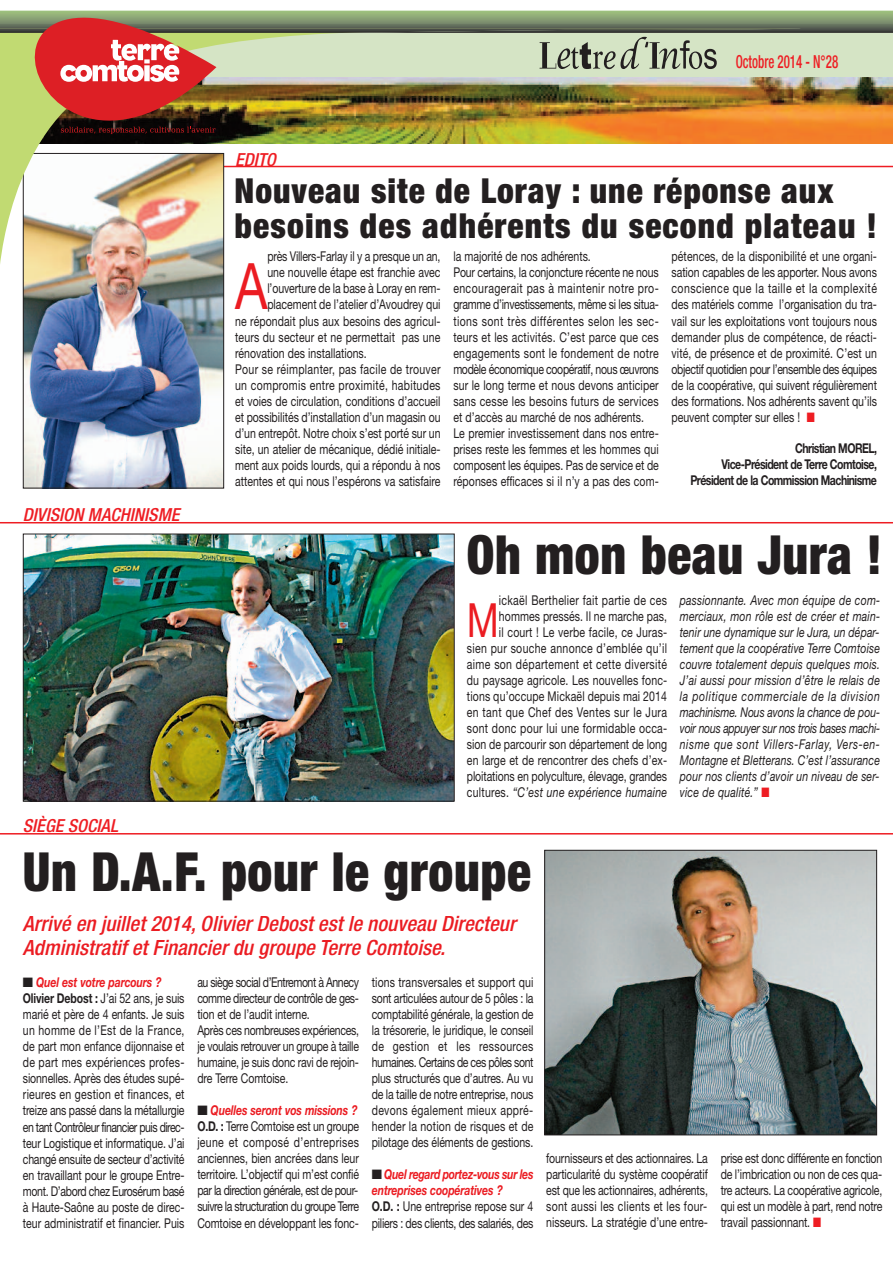
<style>
.page{position:relative;width:893px;height:1263px;background:#fff}
.page>*{position:absolute;margin:0;border:0;box-sizing:border-box;transform-origin:0 0}
.t1{font:64.05px "Helvetica Neue";color:#eb1c22;scale:.78 1}
.t2{font:900 condensed 54px "Helvetica Neue";letter-spacing:.015em;color:#231f20;scale:.92 1}
.t3{font:47.25px "Helvetica Neue";color:#eb1c22;scale:.78 1}
.t4{font:900 condensed 34.5px/34.5px "Helvetica Neue";letter-spacing:.035em;color:#231f20}
.t5{font:italic 500 condensed 21px/24px "Helvetica Neue";letter-spacing:.005em;color:#eb1c22}
.t6{font:italic 500 condensed 18px "Helvetica Neue";letter-spacing:.005em;color:#ee1d23}
.t7{font:500 condensed 18px "Helvetica Neue";color:#ee1d23;scale:.72 1}
.t8{font:13.5px/16px "Helvetica Neue";color:#231f20;text-align:justify;scale:.78 1}
.t9{font:italic 13.5px/16px "Helvetica Neue";letter-spacing:.015em;color:#231f20;text-align:justify;scale:.78 1}
.t10{font:13.5px/16px "Helvetica Neue";letter-spacing:-.025em;color:#231f20;scale:.78 1}
.t11{font:13.5px/16px "Helvetica Neue";letter-spacing:-.02em;color:#231f20;scale:.78 1}
.t12{font:700 13.5px/16px "Helvetica Neue";letter-spacing:-.05em;color:#231f20;text-align:right;scale:.78 1}
.t13{font:13.5px "Helvetica Neue";letter-spacing:.03em;color:#231f20;scale:.78 1}
.s1{color:#ee1d23}
.s2{font-style:italic}
.s3{font-weight:700;font-style:italic;color:#eb1c22}
.s4{font-weight:700}
</style>
<div class="page">
<hr style="left:3px;top:166px;width:890px;height:1px;background:#ee1d23">
<img style="left:25px;top:364px;width:197px;height:122px">
<hr style="left:0;top:833px;width:893px;height:1px;background:#ee1d23">
<img style="left:810px;top:77px;width:83px;height:67px">
<div style="left:0;top:24px;width:893px;height:53px;background:#d5e4c5"></div>
<img style="left:0;top:33px;width:810px;height:331px">
<img style="left:0;top:11px;width:893px;height:22px">
<img style="left:0;top:28px;width:799px;height:5px">
<svg style="left:35px;top:18px;width:181px;height:116px;background:#b45346"></svg>
<svg style="left:539px;top:37px;width:178px;height:32px"></svg>
<hr style="left:0;top:522px;width:893px;height:1px;background:#ee1d23">
<img style="left:546px;top:852px;width:329px;height:281px">
<div style="left:544px;top:850px;width:333px;height:285px;border:1px solid #231f20"></div>
<img style="left:25px;top:536px;width:428px;height:263px">
<div style="left:23px;top:534px;width:432px;height:267px;border:1px solid #231f20"></div>
<h3 class="t6" style="left:235px;top:153px;width:42px">EDITO</h3>
<h3 class="t7" style="left:736px;top:55px;width:144px">Octobre 2014 - N°28</h3>
<h3 class="t4" style="left:235px;top:173px;width:644px">Nouveau site de Loray : une réponse aux besoins des adhérents du second plateau !</h3>
<h3 class="t6" style="left:23px;top:508px;width:158px">DIVISION MACHINISME</h3>
<p class="t11" style="left:267px;top:248px;width:224px">près Villers-Farlay il y a presque un an,</p>
<p class="t8" style="left:267px;top:264px;width:224px">une nouvelle étape est franchie avec</p>
<p class="t8" style="left:267px;top:280px;width:224px">l’ouverture de la base à Loray en rem-</p>
<p class="t8" style="left:267px;top:296px;width:224px">placement de l’atelier d’Avoudrey qui</p>
<p class="t8" style="left:235px;top:313px;width:265px">ne répondait plus aux besoins des agricul-</p>
<p class="t8" style="left:235px;top:329px;width:265px">teurs du secteur et ne permettait pas une</p>
<p class="t8" style="left:235px;top:345px;width:170px">rénovation des installations.</p>
<p class="t13" style="left:235px;top:361px;width:265px">Pour se réimplanter, pas facile de trouver</p>
<p class="t13" style="left:235px;top:377px;width:265px">un compromis entre proximité, habitudes</p>
<p class="t8" style="left:235px;top:393px;width:265px">et voies de circulation, conditions d’accueil</p>
<p class="t8" style="left:235px;top:409px;width:265px">et possibilités d’installation d’un magasin ou</p>
<p class="t8" style="left:235px;top:425px;width:265px">d’un entrepôt. Notre choix s’est porté sur un</p>
<p class="t8" style="left:235px;top:441px;width:265px">site, un atelier de mécanique, dédié initiale-</p>
<p class="t8" style="left:235px;top:457px;width:265px">ment aux poids lourds, qui a répondu à nos</p>
<p class="t8" style="left:235px;top:473px;width:265px">attentes et qui nous l’espérons va satisfaire</p>
<h1 class="t1" style="left:235px;top:248px;width:43px">A</h1>
<p class="t8" style="left:453px;top:248px;width:265px;text-align:left">la majorité de nos adhérents.<br>Pour certains, la conjoncture récente ne nous encouragerait pas à maintenir notre pro&shy;gramme d’investissements, même si les situa&shy;tions sont très différentes selon les sec&shy;teurs et les activités. C’est parce que ces engagements sont le fondement de notre modèle économique coopératif, nous œuvrons sur le long terme et nous devons anticiper sans cesse les besoins futurs de services et d’accès au marché de nos adhérents.<br>Le premier investissement dans nos entre&shy;prises reste les femmes et les hommes qui composent les équipes. Pas de service et de réponses efficaces si il n’y a pas des com-</p>
<p class="t8" style="left:672px;top:248px;width:265px">pétences, de la disponibilité et une organi&shy;sation capables de les apporter. Nous avons conscience que la taille et la complexité des matériels comme l’organisation du tra&shy;vail sur les exploitations vont toujours nous demander plus de compétence, de réacti&shy;vité, de présence et de proximité. C’est un objectif quotidien pour l’ensemble des équipes de la coopérative, qui suivent régulièrement des formations. Nos adhérents savent qu’ils peuvent compter sur elles ! <span class="s1">■</span></p>
<p class="t12" style="left:690px;top:440px;width:241px">Christian MOREL,<br>Vice-Président de Terre Comtoise,<br>Président de la Commission Machinisme</p>
<h2 class="t2" style="left:467px;top:521px;width:453px">Oh mon beau Jura !</h2>
<p class="t8" style="left:467px;top:592px;width:258px;text-align:right">ickaël Berthelier fait partie de ces hommes pressés. Il ne marche pas,<br>il court ! Le verbe facile, ce Juras-<br>sien pur souche annonce d’emblée qu’il aime son département et cette diversité du paysage agricole. Les nouvelles fonc&shy;tions qu’occupe Mickaël depuis mai 2014 en tant que Chef des Ventes sur le Jura sont donc pour lui une formidable occa&shy;sion de parcourir son département de long en large et de rencontrer des chefs d’ex&shy;ploitations en polyculture, élevage, grandes cultures. <span class="s2">“C’est une expérience humaine</span></p>
<p class="t9" style="left:680px;top:592px;width:258px">passionnante. Avec mon équipe de com&shy;merciaux, mon rôle est de créer et main&shy;tenir une dynamique sur le Jura, un dépar&shy;tement que la coopérative Terre Comtoise couvre totalement depuis quelques mois.<br>J’ai aussi pour mission d’être le relais de la politique commerciale de la division machinisme. Nous avons la chance de pou&shy;voir nous appuyer sur nos trois bases machi&shy;nisme que sont Villers-Farlay, Vers-en-Montagne et Bletterans. C’est l’assurance pour nos clients d’avoir un niveau de ser&shy;vice de qualité.” <span class="s1">■</span></p>
<h3 class="t3" style="left:467px;top:592px;width:43px">M</h3>
<h3 class="t6" style="left:23px;top:819px;width:97px">SIÈGE SOCIAL</h3>
<h2 class="t2" style="left:23px;top:839px;width:554px">Un D.A.F. pour le groupe</h2>
<h3 class="t5" style="left:23px;top:913px;width:494px">Arrivé en juillet 2014, Olivier Debost est le nouveau Directeur<br>Administratif et Financier du groupe Terre Comtoise.</h3>
<p class="t8" style="left:23px;top:974px;width:209px;text-align:left">■ <span class="s3">Quel est votre parcours ?<br></span><span class="s4">Olivier Debost :</span> J’ai 52 ans, je suis marié et père de 4 enfants. Je suis un homme de l’Est de la France, de part mon enfance dijonnaise et de part mes expériences profes&shy;sionnelles. Après des études supé&shy;rieures en gestion et finances, et treize ans passé dans la métallurgie en tant Contrôleur financier puis direc&shy;teur Logistique et informatique. J’ai changé ensuite de secteur d’activité en travaillant pour le groupe Entre&shy;mont. D’abord chez Eurosérum basé à Haute-Saône au poste de direc&shy;teur administratif et financier. Puis</p>
<p class="t10" style="left:197px;top:974px;width:209px">au siège social d’Entremont à Annecy comme directeur de contrôle de ges&shy;tion et de l’audit interne.<br>Après ces nombreuses expériences, je voulais retrouver un groupe à taille humaine, je suis donc ravi de rejoin&shy;dre Terre Comtoise.</p>
<p class="t8" style="left:197px;top:1102px;width:209px">■ <span class="s3">Quelles seront vos missions ?<br></span><span class="s4">O.D. :</span> Terre Comtoise est un groupe jeune et composé d’entreprises anciennes, bien ancrées dans leur territoire. L’objectif qui m’est confié par la direction générale, est de pour&shy;suivre la structuration du groupe Terre Comtoise en développant les fonc-</p>
<p class="t8" style="left:372px;top:974px;width:209px">tions transversales et support qui sont articulées autour de 5 pôles : la comptabilité générale, la gestion de la trésorerie, le juridique, le conseil de gestion et les ressources humaines. Certains de ces pôles sont plus structurés que d’autres. Au vu de la taille de notre entreprise, nous devons également mieux appré&shy;hender la notion de risques et de pilotage des éléments de gestions.</p>
<p class="t11" style="left:372px;top:1166px;width:209px">■ <span class="s3">Quel regard portez-vous sur les entreprises coopératives ?<br></span><span class="s4">O.D. :</span> Une entreprise repose sur 4 piliers : des clients, des salariés, des</p>
<p class="t8" style="left:546px;top:1150px;width:209px">fournisseurs et des actionnaires. La particularité du système coopératif est que les actionnaires, adhérents, sont aussi les clients et les four&shy;nisseurs. La stratégie d’une entre-</p>
<p class="t8" style="left:721px;top:1150px;width:209px">prise est donc différente en fonction de l’imbrication ou non de ces qua&shy;tre acteurs. La coopérative agricole, qui est un modèle à part, rend notre travail passionnant. <span class="s1">■</span></p>
</div>
